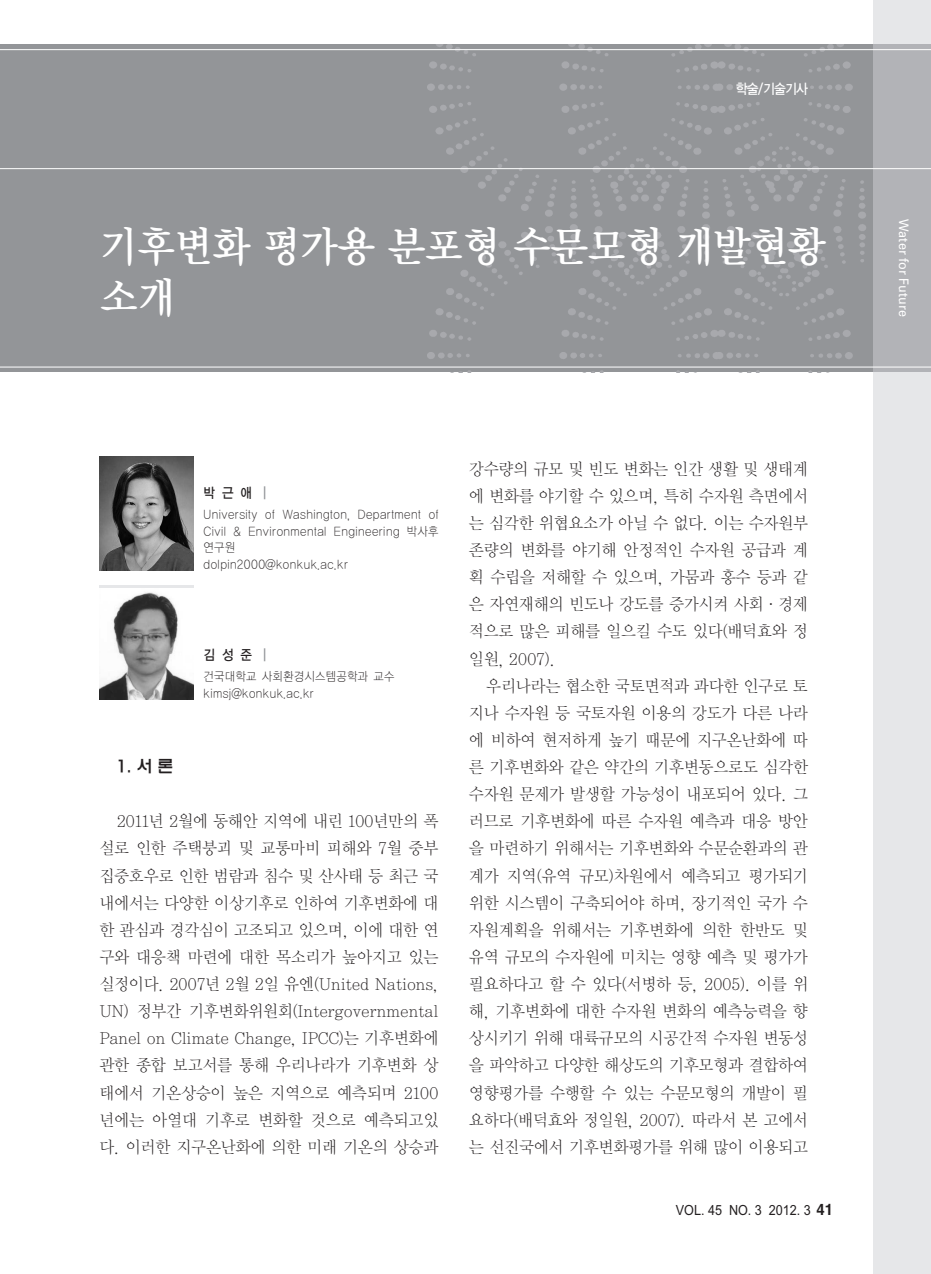
<style>
.page{position:relative;width:931px;height:1274px;background:#fff}
.page>*{position:absolute;margin:0;border:0;box-sizing:border-box;transform-origin:0 0}
.t1{font:42px/50.8px "Y Mj O14";letter-spacing:-.065em;color:#fff;scale:.95 1}
.t2{font:500 17.5px "HY Wul Nun";color:#231f20;scale:.95 1}
.t3{font:16.62px/27.1px "Y Mj O11";letter-spacing:-.065em;color:#231f20;text-align:justify;scale:.95 1}
.t4{font:14px "Arial";color:#231f20;scale:.9 1}
.t5{font:14px "YGO13";letter-spacing:.5em;color:#231f20;scale:.88 1}
.t6{font:14px "YGO13";letter-spacing:-.125em;color:#fff;scale:.9 1}
.t7{font:13.12px "Univers";color:#fff;scale:.96 1}
.t8{font:12.25px/16.6px "YGO11";letter-spacing:-.02em;color:#231f20;scale:.9 1}
.s1{font-family:"J Cbg K";color:#939598}
.s2{font-family:"Helvetica";font-weight:700;font-size:15.75px}
</style>
<div class="page">
<div style="left:0;top:45px;width:931px;height:327px;background:#939598"></div>
<img style="left:427px;top:45px;width:446px;height:327px">
<div style="left:873px;top:0;width:58px;height:1274px;background:#e6e7e9"></div>
<div style="left:873px;top:45px;width:58px;height:327px;background:#b2b3b7"></div>
<hr style="left:0;top:367px;width:931px;height:1px;background:#fff">
<hr style="left:0;top:168px;width:931px;height:1px;background:#fff">
<hr style="left:0;top:49px;width:931px;height:1px;background:#fff">
<img style="left:99px;top:456px;width:94px;height:114px">
<div style="left:99px;top:585px;width:94px;height:114px;background:#e6e7e9"></div>
<img style="left:99px;top:588px;width:94px;height:111px">
<p class="t6" style="left:736px;top:83px;width:82px">학술/기술기사</p>
<h1 class="t1" style="left:99px;top:223px;width:768px">기후변화 평가용 분포형 수문모형 개발현황 소개</h1>
<p class="t5" style="left:203px;top:486px;width:78px">박근애<span class="s1">｜</span></p>
<p class="t8" style="left:203px;top:507px;width:263px">University of Washington, Department of<br>Civil &amp; Environmental Engineering 박사후 연구원<br>dolpin2000@konkuk.ac.kr</p>
<p class="t2" style="left:116px;top:759px;width:62px">1. 서 론</p>
<p class="t5" style="left:203px;top:648px;width:78px">김성준<span class="s1">｜</span></p>
<p class="t8" style="left:203px;top:669px;width:214px">건국대학교 사회환경시스템공학과 교수 kimsj@konkuk.ac.kr</p>
<p class="t3" style="left:99px;top:809px;width:359px;text-indent:17px">2011년 2월에 동해안 지역에 내린 100년만의 폭 설로 인한 주택붕괴 및 교통마비 피해와 7월 중부 집중호우로 인한 범람과 침수 및 산사태 등 최근 국 내에서는 다양한 이상기후로 인하여 기후변화에 대 한 관심과 경각심이 고조되고 있으며, 이에 대한 연 구와 대응책 마련에 대한 목소리가 높아지고 있는 실정이다. 2007년 2월 2일 유엔(United Nations, UN) 정부간 기후변화위원회(Intergovernmental Panel on Climate Change, IPCC)는 기후변화에 관한 종합 보고서를 통해 우리나라가 기후변화 상 태에서 기온상승이 높은 지역으로 예측되며 2100 년에는 아열대 기후로 변화할 것으로 예측되고있 다. 이러한 지구온난화에 의한 미래 기온의 상승과</p>
<p class="t3" style="left:469px;top:456px;width:359px">강수량의 규모 및 빈도 변화는 인간 생활 및 생태계 에 변화를 야기할 수 있으며, 특히 수자원 측면에서 는 심각한 위협요소가 아닐 수 없다. 이는 수자원부 존량의 변화를 야기해 안정적인 수자원 공급과 계 획 수립을 저해할 수 있으며, 가뭄과 홍수 등과 같 은 자연재해의 빈도나 강도를 증가시켜 사회·경제 적으로 많은 피해를 일으킬 수도 있다(배덕효와 정 일원, 2007).</p>
<p class="t3" style="left:469px;top:673px;width:359px;text-indent:17px">우리나라는 협소한 국토면적과 과다한 인구로 토 지나 수자원 등 국토자원 이용의 강도가 다른 나라 에 비하여 현저하게 높기 때문에 지구온난화에 따 른 기후변화와 같은 약간의 기후변동으로도 심각한 수자원 문제가 발생할 가능성이 내포되어 있다. 그 러므로 기후변화에 따른 수자원 예측과 대응 방안 을 마련하기 위해서는 기후변화와 수문순환과의 관 계가 지역(유역 규모)차원에서 예측되고 평가되기 위한 시스템이 구축되어야 하며, 장기적인 국가 수 자원계획을 위해서는 기후변화에 의한 한반도 및 유역 규모의 수자원에 미치는 영향 예측 및 평가가 필요하다고 할 수 있다(서병하 등, 2005). 이를 위 해, 기후변화에 대한 수자원 변화의 예측능력을 향 상시키기 위해 대륙규모의 시공간적 수자원 변동성 을 파악하고 다양한 해상도의 기후모형과 결합하여 영향평가를 수행할 수 있는 수문모형의 개발이 필 요하다(배덕효와 정일원, 2007). 따라서 본 고에서 는 선진국에서 기후변화평가를 위해 많이 이용되고</p>
<p class="t4" style="left:676px;top:1205px;width:176px">VOL. 45 NO. 3 2012. 3 <span class="s2">41</span></p>
<p class="t7" style="left:909px;top:219px;width:104px;rotate:90deg">Water for Future</p>
</div>
